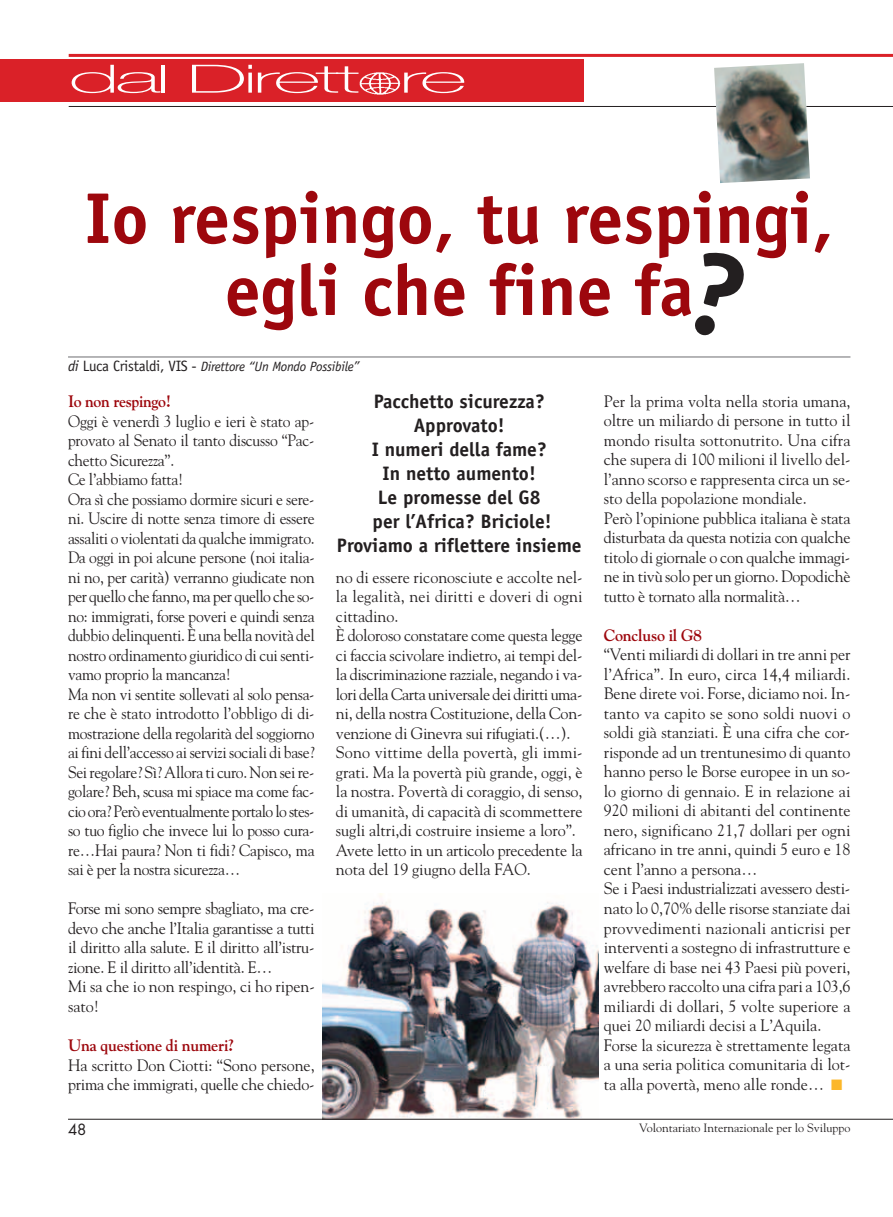
<style>
.page{position:relative;width:893px;height:1217px;background:#fff}
.page>*{position:absolute;margin:0;border:0;box-sizing:border-box;transform-origin:0 0}
.t1{font:700 72px/72px "Officina Sans";color:#9d070d;text-align:center}
.t2{font:100 39px "Helvetica Neue";letter-spacing:-.055em;color:#fff;scale:2.36 1}
.t3{font:700 19.5px/24px "Officina Sans";color:#231f20;text-align:center}
.t4{font:16.5px/19.5px "Goudy";letter-spacing:-.015em;color:#231f20}
.t5{font:16.5px/19.5px "Goudy";letter-spacing:-.015em;color:#231f20;scale:.94 1}
.t6{font:700 16.5px "Goudy";letter-spacing:-.015em;color:#9d070d}
.t7{font:700 16.5px "Goudy";letter-spacing:-.015em;color:#9d070d;scale:.95 1}
.t8{font:15px "Futura";color:#231f20}
.t9{font:italic 13.5px "Officina Sans";letter-spacing:-.02em;color:#231f20}
.t10{font:12px "Goudy";color:#231f20}
.s1{color:#da2128}
.s2{font-size:15px}
.s3{font-style:normal;font-size:15px}
.s4{color:#fcb729}
</style>
<div class="page">
<img style="left:323px;top:893px;width:275px;height:225px">
<hr style="left:68px;top:1118px;width:825px;height:1px;background:#231f20">
<hr style="left:69px;top:54px;width:824px;height:3px;background:#da2128">
<hr style="left:69px;top:106px;width:824px;height:1px;background:#231f20">
<div style="left:0;top:60px;width:583px;height:42px;background:#da2128"></div>
<img style="left:359px;top:72px;width:41px;height:22px">
<img style="left:714px;top:63px;width:96px;height:120px">
<hr style="left:68px;top:356px;width:782px;height:1px;background:#6c6d70">
<h2 class="t2" style="left:69px;top:65px;width:170px">dal Dirett<span class="s1">o</span>re</h2>
<h1 class="t1" style="left:85px;top:188px;width:751px">Io respingo, tu respingi, egli che fine fa</h1>
<p class="t9" style="left:68px;top:361px;width:293px"><span class="s2">di</span> <span class="s3">Luca Cristaldi, VIS -</span> Direttore “Un Mondo Possibile”</p>
<p class="t3" style="left:337px;top:391px;width:246px">Pacchetto sicurezza?<br>Approvato!<br>I numeri della fame?<br>In netto aumento!<br>Le promesse del G8<br>per l’Africa? Briciole!<br>Proviamo a riflettere insieme</p>
<p class="t4" style="left:604px;top:392px;width:248px">Per la prima volta nella storia umana, oltre un miliardo di persone in tutto il mondo risulta sottonutrito. Una cifra che supera di 100 milioni il livello del&shy;l’anno scorso e rappresenta circa un se&shy;sto della popolazione mondiale.<br>Però l’opinione pubblica italiana è stata disturbata da questa notizia con qualche titolo di giornale o con qualche immagi&shy;ne in tivù solo per un giorno. Dopodichè tutto è tornato alla normalità…</p>
<p class="t6" style="left:604px;top:628px;width:100px">Concluso il G8</p>
<p class="t4" style="left:604px;top:646px;width:248px">“Venti miliardi di dollari in tre anni per l’Africa”. In euro, circa 14,4 miliardi.<br>Bene direte voi. Forse, diciamo noi. In&shy;tanto va capito se sono soldi nuovi o soldi già stanziati. È una cifra che cor&shy;risponde ad un trentunesimo di quanto hanno perso le Borse europee in un so&shy;lo giorno di gennaio. E in relazione ai 920 milioni di abitanti del continente nero, significano 21,7 dollari per ogni africano in tre anni, quindi 5 euro e 18 cent l’anno a persona…<br>Se i Paesi industrializzati avessero desti&shy;nato lo 0,70% delle risorse stanziate dai provvedimenti nazionali anticrisi per interventi a sostegno di infrastrutture e welfare di base nei 43 Paesi più poveri, avrebbero raccolto una cifra pari a 103,6 miliardi di dollari, 5 volte superiore a quei 20 miliardi decisi a L’Aquila.<br>Forse la sicurezza è strettamente legata a una seria politica comunitaria di lot&shy;ta alla povertà, meno alle ronde… <span class="s4">■</span></p>
<p class="t7" style="left:68px;top:394px;width:110px">Io non respingo!</p>
<p class="t5" style="left:68px;top:412px;width:264px">Oggi è venerdì 3 luglio e ieri è stato ap&shy;provato al Senato il tanto discusso “Pac&shy;chetto Sicurezza”.<br>Ce l’abbiamo fatta!<br>Ora sì che possiamo dormire sicuri e sere&shy;ni. Uscire di notte senza timore di essere assaliti o violentati da qualche immigrato.<br>Da oggi in poi alcune persone (noi italia&shy;ni no, per carità) verranno giudicate non per quello che fanno, ma per quello che so&shy;no: immigrati, forse poveri e quindi senza dubbio delinquenti. È una bella novità del nostro ordinamento giuridico di cui senti&shy;vamo proprio la mancanza!<br>Ma non vi sentite sollevati al solo pensa&shy;re che è stato introdotto l’obbligo di di&shy;mostrazione della regolarità del soggiorno ai fini dell’accesso ai servizi sociali di base?<br>Sei regolare? Sì? Allora ti curo. Non sei re&shy;golare? Beh, scusa mi spiace ma come fac&shy;cio ora? Però eventualmente portalo lo stes&shy;so tuo figlio che invece lui lo posso cura&shy;re…Hai paura? Non ti fidi? Capisco, ma sai è per la nostra sicurezza…</p>
<p class="t4" style="left:68px;top:900px;width:248px">Forse mi sono sempre sbagliato, ma cre&shy;devo che anche l’Italia garantisse a tutti il diritto alla salute. E il diritto all’istru&shy;zione. E il diritto all’identità. E…<br>Mi sa che io non respingo, ci ho ripen&shy;sato!</p>
<p class="t6" style="left:68px;top:1038px;width:168px">Una questione di numeri?</p>
<p class="t4" style="left:68px;top:1056px;width:248px">Ha scritto Don Ciotti: “Sono persone, prima che immigrati, quelle che chiedo-</p>
<p class="t4" style="left:336px;top:568px;width:248px">no di essere riconosciute e accolte nel&shy;la legalità, nei diritti e doveri di ogni cittadino.<br>È doloroso constatare come questa legge ci faccia scivolare indietro, ai tempi del&shy;la discriminazione razziale, negando i va&shy;lori della Carta universale dei diritti uma&shy;ni, della nostra Costituzione, della Con&shy;venzione di Ginevra sui rifugiati.(…).<br>Sono vittime della povertà, gli immi&shy;grati. Ma la povertà più grande, oggi, è la nostra. Povertà di coraggio, di senso, di umanità, di capacità di scommettere sugli altri,di costruire insieme a loro”.<br>Avete letto in un articolo precedente la nota del 19 giugno della FAO.</p>
<p class="t8" style="left:68px;top:1122px;width:20px">48</p>
<p class="t10" style="left:639px;top:1122px;width:213px">Volontariato Internazionale per lo Sviluppo</p>
</div>
